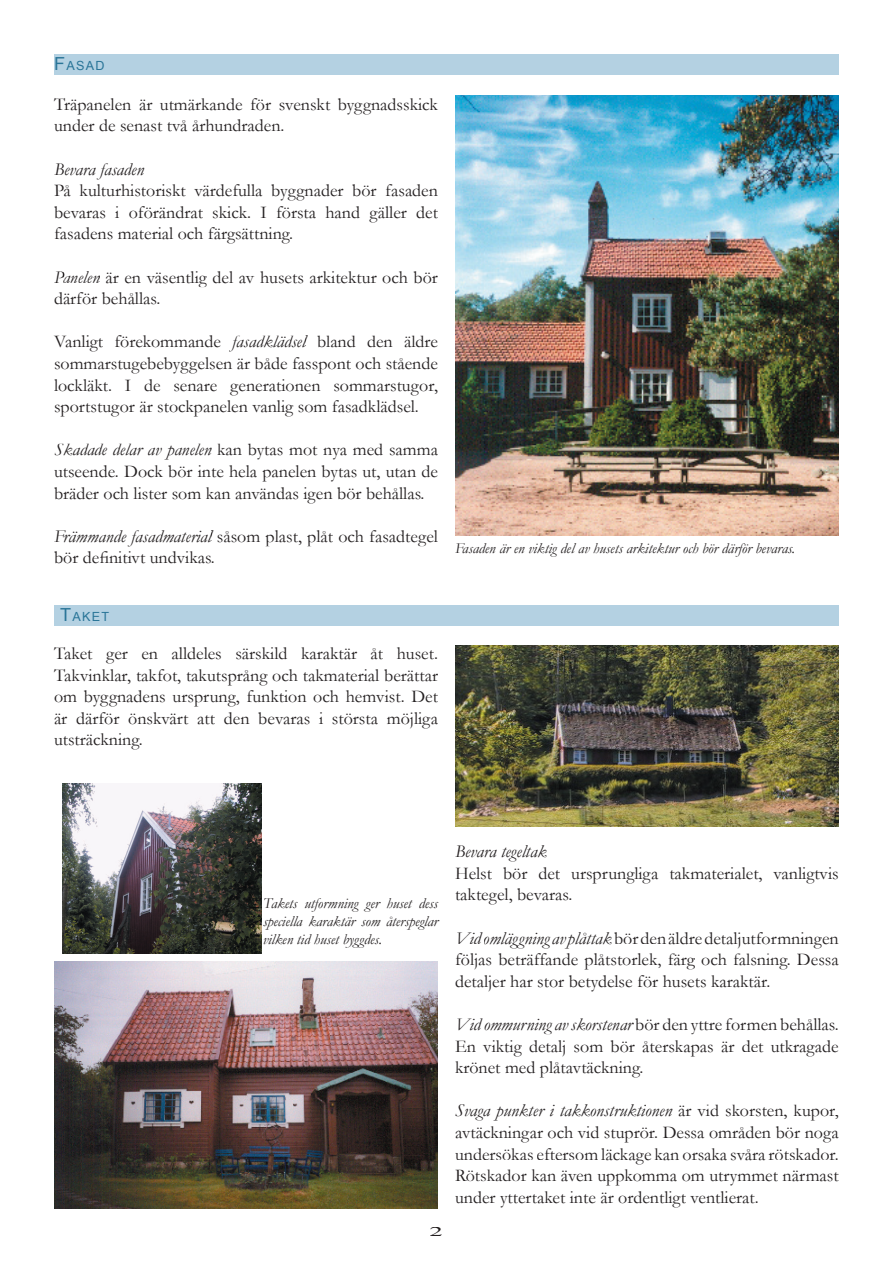
<style>
.page{position:relative;width:893px;height:1263px;background:#fff}
.page>*{position:absolute;margin:0;border:0;box-sizing:border-box;transform-origin:0 0}
.t1{font:18px/21.6px "Garamond";color:#231f20;text-align:justify}
.t2{font:italic 18px "Garamond";color:#231f20}
.t3{font:italic 15px/18px "Garamond";color:#231f20;text-align:justify}
.t4{font:13.5px "Times New Roman";color:#231f20;scale:2 1}
.t5{font:12.6px "Arial";letter-spacing:.105em;color:#2a7598}
.s1{font-size:18px}
.s2{font-style:italic}
</style>
<div class="page">
<div style="left:54px;top:54px;width:785px;height:21px;background:#b4d1e2"></div>
<div style="left:54px;top:605px;width:785px;height:20px;background:#b4d1e2"></div>
<img style="left:62px;top:784px;width:199px;height:169px">
<img style="left:455px;top:645px;width:384px;height:182px">
<img style="left:54px;top:961px;width:384px;height:248px">
<img style="left:455px;top:96px;width:384px;height:439px">
<p class="t5" style="left:54px;top:57px;width:52px"><span class="s1">F</span>ASAD</p>
<p class="t1" style="left:54px;top:93px;width:385px">Träpanelen är utmärkande för svenskt byggnadsskick under de senast två århundraden.</p>
<p class="t2" style="left:54px;top:157px;width:92px">Bevara fasaden</p>
<p class="t1" style="left:54px;top:179px;width:385px">På kulturhistoriskt värdefulla byggnader bör fasaden bevaras i oförändrat skick. I första hand gäller det fasadens material och färgsättning.</p>
<p class="t1" style="left:54px;top:266px;width:385px"><span class="s2">Panelen</span> är en väsentlig del av husets arkitektur och bör därför behållas.</p>
<p class="t1" style="left:54px;top:330px;width:385px">Vanligt förekommande <span class="s2">fasadklädsel</span> bland den äldre sommarstugebebyggelsen är både fasspont och stående lockläkt. I de senare generationen sommarstugor, sportstugor är stockpanelen vanlig som fasadklädsel.</p>
<p class="t1" style="left:54px;top:438px;width:385px"><span class="s2">Skadade delar av panelen</span> kan bytas mot nya med samma utseende. Dock bör inte hela panelen bytas ut, utan de bräder och lister som kan användas igen bör behållas.</p>
<p class="t1" style="left:54px;top:525px;width:385px"><span class="s2">Främmande fasadmaterial</span> såsom plast, plåt och fasadtegel bör definitivt undvikas.</p>
<p class="t3" style="left:455px;top:539px;width:342px">Fasaden är en viktig del av husets arkitektur och bör därför bevaras.</p>
<p class="t5" style="left:60px;top:608px;width:51px"><span class="s1">T</span>AKET</p>
<p class="t1" style="left:54px;top:642px;width:385px">Taket ger en alldeles särskild karaktär åt huset.<br>Takvinklar, takfot, takutsprång och takmaterial berättar om byggnadens ursprung, funktion och hemvist. Det är därför önskvärt att den bevaras i största möjliga utsträckning.</p>
<p class="t3" style="left:263px;top:894px;width:176px">Takets utformning ger huset dess speciella karaktär som återspeglar vilken tid huset byggdes.</p>
<p class="t4" style="left:429px;top:1223px;width:8px">2</p>
<p class="t2" style="left:455px;top:839px;width:93px">Bevara tegeltak</p>
<p class="t1" style="left:455px;top:862px;width:385px">Helst bör det ursprungliga takmaterialet, vanligtvis taktegel, bevaras.</p>
<p class="t1" style="left:455px;top:927px;width:385px"><span class="s2">Vid omläggning av plåttak</span> bör den äldre detaljutformningen följas beträffande plåtstorlek, färg och falsning. Dessa detaljer har stor betydelse för husets karaktär.</p>
<p class="t1" style="left:455px;top:1013px;width:385px"><span class="s2">Vid ommurning av skorstenar</span> bör den yttre formen behållas.<br>En viktig detalj som bör återskapas är det utkragade krönet med plåtavtäckning.</p>
<p class="t1" style="left:455px;top:1099px;width:385px"><span class="s2">Svaga punkter i takkonstruktionen</span> är vid skorsten, kupor, avtäckningar och vid stuprör. Dessa områden bör noga undersökas eftersom läckage kan orsaka svåra rötskador.<br>Rötskador kan även uppkomma om utrymmet närmast under yttertaket inte är ordentligt ventlierat.</p>
</div>
